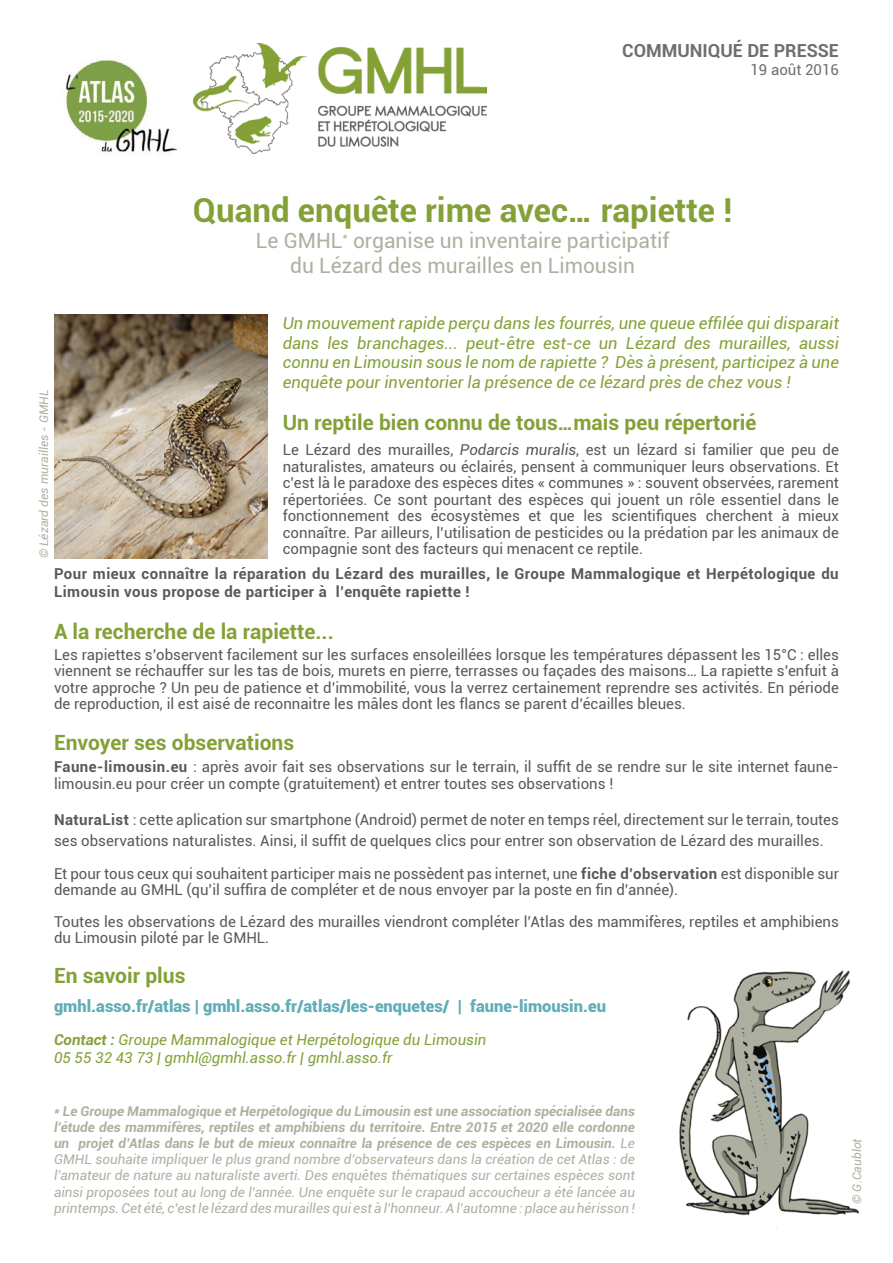
<style>
.page{position:relative;width:893px;height:1263px;background:#fff}
.page>*{position:absolute;margin:0;border:0;box-sizing:border-box;transform-origin:0 0}
.t1{font:700 33px "Roboto";color:#84a138}
.t2{font:700 21px "Roboto";color:#84a138}
.t3{font:21px/25.2px "Roboto";color:#adb0a1;text-align:center}
.t4{font:700 18px "Roboto";color:#6d6e70}
.t5{font:italic 16.5px/19.8px "Roboto";color:#84a138;text-align:justify}
.t6{font:900 16.5px "Roboto";color:#60aeb6}
.t7{font:15px/16.5px "Roboto";color:#58595b}
.t8{font:700 15px/18px "Roboto";letter-spacing:.03em;color:#58595b}
.t9{font:italic 15px/18px "Roboto";color:#84a138}
.t10{font:15px "Roboto";color:#6d6e70}
.t11{font:italic 13.5px/16.2px "Roboto";color:#adb0a1;text-align:justify}
.t12{font:italic 12px "Roboto";color:#adb0a1}
.s1{font-style:italic}
.s2{font-weight:700}
</style>
<div class="page">
<img style="left:679px;top:970px;width:181px;height:258px">
<img style="left:193px;top:43px;width:294px;height:110px">
<img style="left:65px;top:60px;width:113px;height:93px">
<img style="left:54px;top:315px;width:214px;height:243px">
<p class="t4" style="left:622px;top:38px;width:218px">COMMUNIQUÉ DE PRESSE</p>
<p class="t10" style="left:750px;top:59px;width:90px">19 août 2016</p>
<h1 class="t1" style="left:193px;top:187px;width:541px">Quand enquête rime avec… rapiette !</h1>
<h2 class="t3" style="left:256px;top:227px;width:415px">Le GMHL<sup>*</sup> organise un inventaire participatif du Lézard des murailles en Limousin</h2>
<p class="t5" style="left:283px;top:312px;width:558px">Un mouvement rapide perçu dans les fourrés, une queue effilée qui disparait dans les branchages... peut-être est-ce un Lézard des murailles, aussi connu en Limousin sous le nom de rapiette ? Dès à présent, participez à une enquête pour inventorier la présence de ce lézard près de chez vous !</p>
<h2 class="t2" style="left:283px;top:407px;width:475px">Un reptile bien connu de tous…mais peu répertorié</h2>
<p class="t7" style="left:283px;top:441px;width:558px;text-align:justify">Le Lézard des murailles, <span class="s1">Podarcis muralis</span>, est un lézard si familier que peu de naturalistes, amateurs ou éclairés, pensent à communiquer leurs observations. Et c’est là le paradoxe des espèces dites « communes » : souvent observées, rarement répertoriées. Ce sont pourtant des espèces qui jouent un rôle essentiel dans le fonctionnement des écosystèmes et que les scientifiques cherchent à mieux connaître. Par ailleurs, l’utilisation de pesticides ou la prédation par les animaux de compagnie sont des facteurs qui menacent ce reptile.</p>
<p class="t8" style="left:54px;top:564px;width:786px">Pour mieux connaître la réparation du Lézard des murailles, le Groupe Mammalogique et Herpétologique du<br>Limousin vous propose de participer à l’enquête rapiette !</p>
<h2 class="t2" style="left:54px;top:617px;width:281px">A la recherche de la rapiette...</h2>
<p class="t7" style="left:54px;top:646px;width:786px;text-align:justify">Les rapiettes s’observent facilement sur les surfaces ensoleillées lorsque les températures dépassent les 15°C : elles viennent se réchauffer sur les tas de bois, murets en pierre, terrasses ou façades des maisons… La rapiette s’enfuit à votre approche ? Un peu de patience et d’immobilité, vous la verrez certainement reprendre ses activités. En période de reproduction, il est aisé de reconnaitre les mâles dont les flancs se parent d’écailles bleues.</p>
<h2 class="t2" style="left:54px;top:727px;width:242px">Envoyer ses observations</h2>
<p class="t7" style="left:54px;top:758px;width:786px"><span class="s2">Faune-limousin.eu</span> : après avoir fait ses observations sur le terrain, il suffit de se rendre sur le site internet faune&shy;limousin.eu pour créer un compte (gratuitement) et entrer toutes ses observations !</p>
<p class="t7" style="left:54px;top:808px;width:786px;line-height:21px"><span class="s2">NaturaList</span> : cette aplication sur smartphone (Android) permet de noter en temps réel, directement sur le terrain, toutes ses observations naturalistes. Ainsi, il suffit de quelques clics pour entrer son observation de Lézard des murailles.</p>
<p class="t7" style="left:54px;top:864px;width:786px">Et pour tous ceux qui souhaitent participer mais ne possèdent pas internet, une <span class="s2">fiche d’observation</span> est disponible sur demande au GMHL (qu’il suffira de compléter et de nous envoyer par la poste en fin d’année).</p>
<p class="t7" style="left:54px;top:912px;width:786px">Toutes les observations de Lézard des murailles viendront compléter l’Atlas des mammifères, reptiles et amphibiens du Limousin piloté par le GMHL.</p>
<h2 class="t2" style="left:54px;top:961px;width:133px">En savoir plus</h2>
<p class="t6" style="left:54px;top:994px;width:553px">gmhl.asso.fr/atlas | gmhl.asso.fr/atlas/les-enquetes/ | faune-limousin.eu</p>
<p class="t9" style="left:54px;top:1030px;width:434px"><span class="s2">Contact :</span> Groupe Mammalogique et Herpétologique du Limousin<br>05 55 32 43 73 | gmhl@gmhl.asso.fr | gmhl.asso.fr</p>
<p class="t11" style="left:54px;top:1102px;width:582px"><span class="s2">* Le Groupe Mammalogique et Herpétologique du Limousin est une association spécialisée dans l’étude des mammifères, reptiles et amphibiens du territoire. Entre 2015 et 2020 elle cordonne un projet d’Atlas dans le but de mieux connaître la présence de ces espèces en Limousin.</span> Le GMHL souhaite impliquer le plus grand nombre d’observateurs dans la création de cet Atlas : de l’amateur de nature au naturaliste averti. Des enquêtes thématiques sur certaines espèces sont ainsi proposées tout au long de l’année. Une enquête sur le crapaud accoucheur a été lancée au printemps. Cet été, c’est le lézard des murailles qui est à l’honneur. A l’automne : place au hérisson !</p>
<p class="t12" style="left:35px;top:558px;width:170px;rotate:-90deg">© Lézard des murailles - GMHL</p>
<p class="t12" style="left:848px;top:1204px;width:67px;rotate:-90deg">© G.Caublot</p>
</div>
